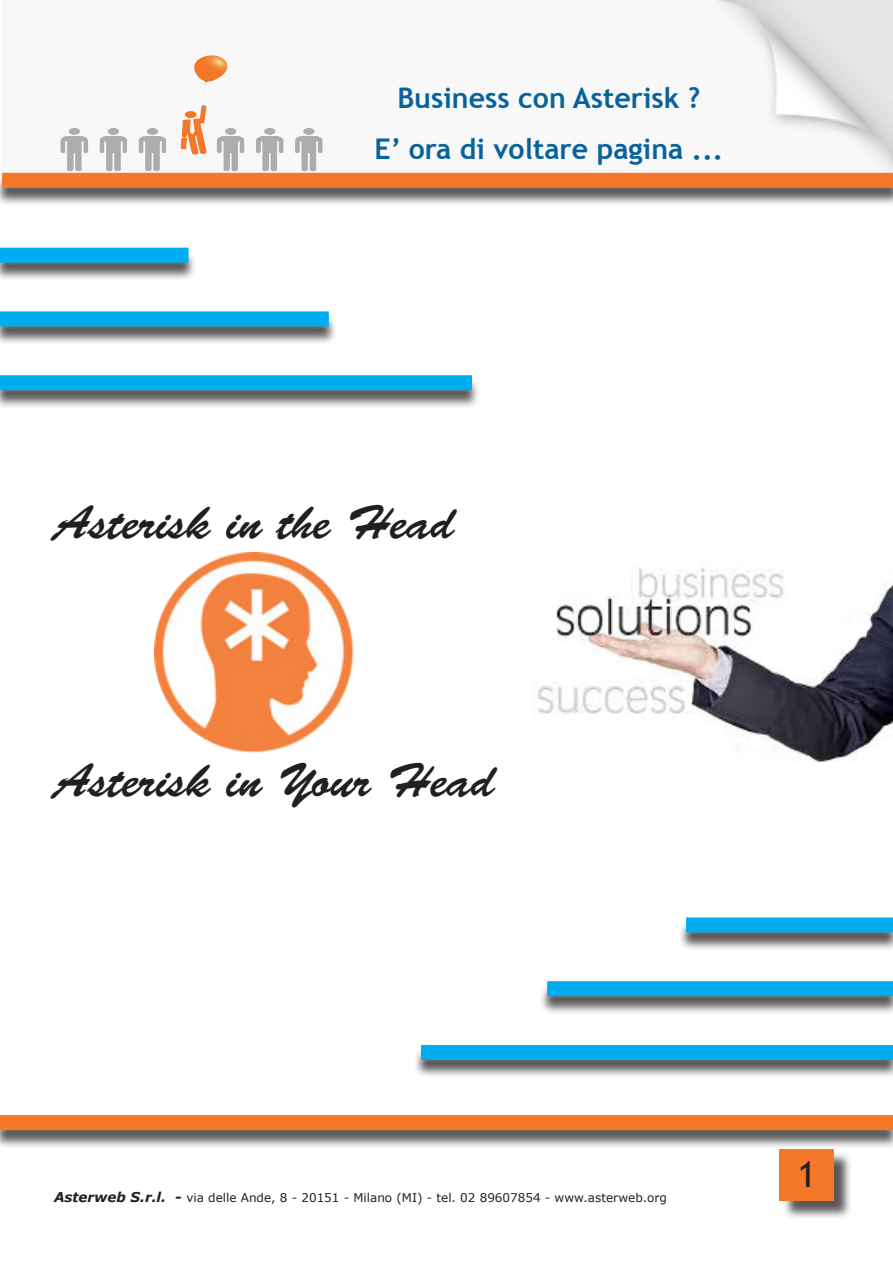
<style>
.page{position:relative;width:893px;height:1263px;background:#fff}
.page>*{position:absolute;margin:0;border:0;box-sizing:border-box;transform-origin:0 0}
.t1{font:48px "Brush Script Std";color:#231f20}
.t2{font:36px "Trebuchet MS";color:#231f20}
.t3{font:700 28.5px "Trebuchet MS";color:#08639c}
.t4{font:12px "Verdana";color:#231f20}
.s1{font-weight:700;font-style:italic;font-size:13.5px}
</style>
<div class="page">
<img style="left:2px;top:0;width:891px;height:173px">
<img style="left:55px;top:54px;width:274px;height:119px">
<div style="left:0;top:175px;width:893px;height:32px;background:#231f20;opacity:.75"></div>
<div style="left:2px;top:173px;width:891px;height:15px;background:#f4772a"></div>
<img style="left:154px;top:553px;width:200px;height:199px">
<div style="left:782px;top:1151px;width:71px;height:68px;background:#231f20;opacity:.75"></div>
<div style="left:779px;top:1149px;width:55px;height:52px;background:#f4772a"></div>
<div style="left:0;top:378px;width:480px;height:31px;background:#231f20;opacity:.75"></div>
<div style="left:0;top:375px;width:472px;height:15px;background:#00aeef"></div>
<div style="left:413px;top:1047px;width:480px;height:32px;background:#231f20;opacity:.75"></div>
<div style="left:421px;top:1045px;width:472px;height:15px;background:#00aeef"></div>
<div style="left:0;top:1117px;width:893px;height:32px;background:#231f20;opacity:.75"></div>
<div style="left:0;top:1115px;width:893px;height:15px;background:#f4772a"></div>
<div style="left:0;top:314px;width:337px;height:31px;background:#231f20;opacity:.75"></div>
<div style="left:0;top:311px;width:329px;height:15px;background:#00aeef"></div>
<div style="left:0;top:250px;width:196px;height:31px;background:#231f20;opacity:.75"></div>
<div style="left:0;top:248px;width:189px;height:15px;background:#00aeef"></div>
<div style="left:539px;top:983px;width:354px;height:32px;background:#231f20;opacity:.75"></div>
<div style="left:547px;top:981px;width:346px;height:15px;background:#00aeef"></div>
<div style="left:678px;top:920px;width:215px;height:31px;background:#231f20;opacity:.75"></div>
<div style="left:686px;top:917px;width:207px;height:15px;background:#00aeef"></div>
<img style="left:537px;top:567px;width:356px;height:195px">
<p class="t3" style="left:397px;top:80px;width:305px">Business con Asterisk ?</p>
<p class="t3" style="left:374px;top:131px;width:350px">E’ ora di voltare pagina ...</p>
<p class="t1" style="left:54px;top:496px;width:402px">Asterisk in the Head</p>
<p class="t1" style="left:54px;top:754px;width:443px">Asterisk in Your Head</p>
<p class="t4" style="left:54px;top:1190px;width:614px"><span class="s1">Asterweb S.r.l. -</span> via delle Ande, 8 - 20151 - Milano (MI) - tel. 02 89607854 - www.asterweb.org</p>
<p class="t2" style="left:797px;top:1153px;width:20px">1</p>
</div>
